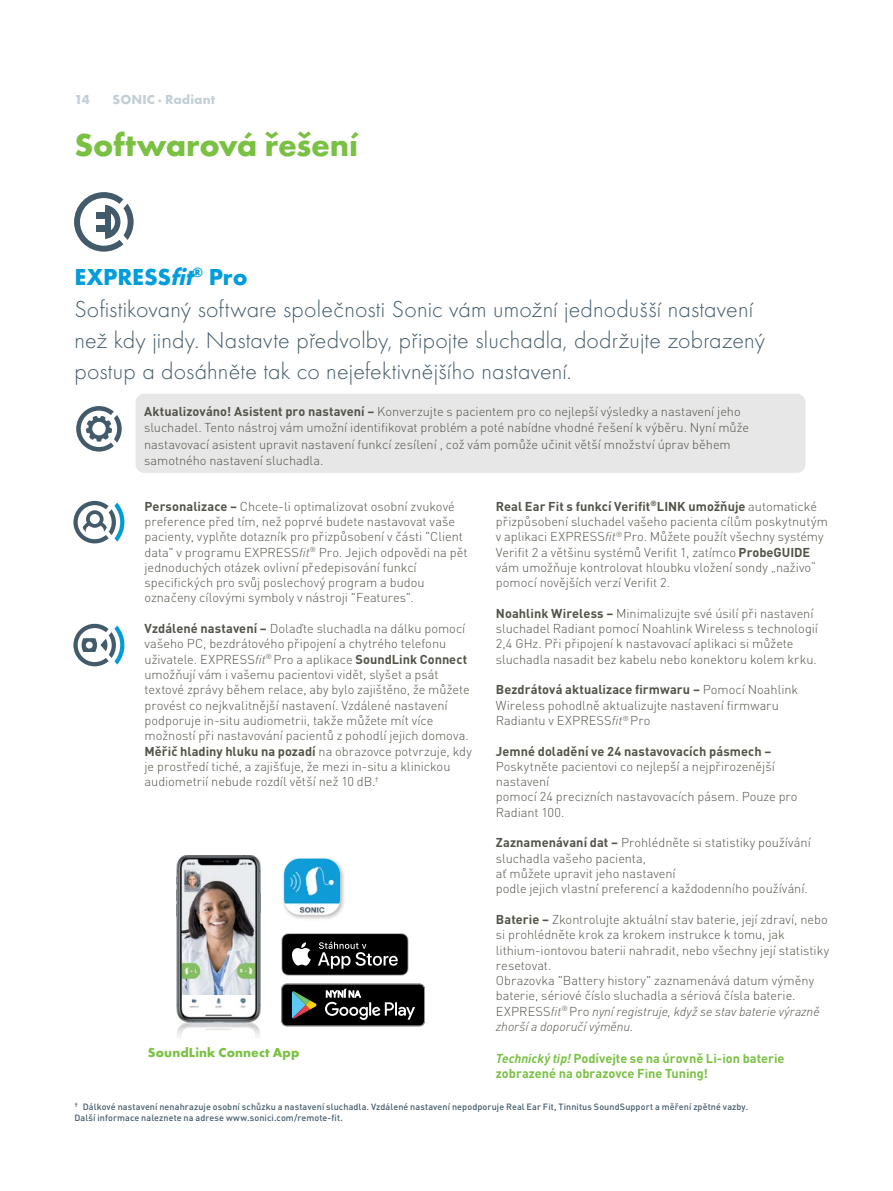
<style>
.page{position:relative;width:893px;height:1191px;background:#fff}
.page>*{position:absolute;margin:0;border:0;box-sizing:border-box;transform-origin:0 0}
.t1{font:700 33px "Futura";letter-spacing:-.005em;color:#7ac143}
.t2{font:300 24px/31.2px "Futura";letter-spacing:.005em;color:#425a69}
.t3{font:700 13.5px "Futura";letter-spacing:.01em;color:#7ac143}
.t4{font:700 13.5px "Futura";letter-spacing:.01em;color:#c2d0d6}
.t5{font:300 12.75px/15.3px "DIN Pro";color:#54534a}
.t6{font:700 12.75px/15.3px "DIN Pro";color:#7ac144}
.t7{font:700 12.75px "DIN Pro";letter-spacing:.005em;color:#54534a}
.t8{font:500 9px/10.8px "DIN Pro";letter-spacing:.01em;color:#425a69}
.s1{font-weight:700;color:#009ddc}
.s2{font-weight:700;font-style:italic;color:#009ddc}
.s3{font-weight:700}
.s4{font-style:italic}
</style>
<div class="page">
<img style="left:177px;top:855px;width:83px;height:182px">
<img style="left:283px;top:865px;width:61px;height:54px">
<img style="left:284px;top:858px;width:56px;height:56px">
<svg style="left:281px;top:933px;width:128px;height:42px"></svg>
<svg style="left:281px;top:983px;width:144px;height:43px"></svg>
<svg style="left:74px;top:192px;width:60px;height:60px"></svg>
<div style="left:97px;top:213px;width:9px;height:6px;background:#425a69"></div>
<div style="left:105px;top:209px;width:5px;height:26px;background:#425a69"></div>
<div style="left:97px;top:225px;width:9px;height:6px;background:#425a69"></div>
<svg style="left:76px;top:406px;width:46px;height:45px"></svg>
<svg style="left:73px;top:501px;width:52px;height:42px"></svg>
<svg style="left:73px;top:624px;width:52px;height:42px"></svg>
<div style="left:136px;top:394px;width:669px;height:79px;background:#e7e7e7;border-radius:9px"></div>
<p class="t4" style="left:74px;top:89px;width:17px">14</p>
<p class="t4" style="left:113px;top:89px;width:104px">SONIC · Radiant</p>
<h1 class="t1" style="left:74px;top:121px;width:285px">Softwarová řešení</h1>
<h2 class="t2" style="left:74px;top:261px;width:692px"><span class="s1">EXPRESS</span><span class="s2">fit</span><sup>®</sup> <span class="s1">Pro<br></span>Sofistikovaný software společnosti Sonic vám umožní jednodušší nastavení než kdy jindy. Nastavte předvolby, připojte sluchadla, dodržujte zobrazený postup a dosáhněte tak co nejefektivnějšího nastavení.</h2>
<p class="t5" style="left:144px;top:402px;width:607px;line-height:16.5px"><span class="s3">Aktualizováno! Asistent pro nastavení –</span> Konverzujte s pacientem pro co nejlepší výsledky a nastavení jeho sluchadel. Tento nástroj vám umožní identifikovat problém a poté nabídne vhodné řešení k výběru. Nyní může nastavovací asistent upravit nastavení funkcí zesílení , což vám pomůže učinit větší množství úprav během samotného nastavení sluchadla.</p>
<p class="t5" style="left:145px;top:497px;width:324px"><span class="s3">Personalizace –</span> Chcete-li optimalizovat osobní zvukové preference před tím, než poprvé budete nastavovat vaše pacienty, vyplňte dotazník pro přizpůsobení v části "Client data" v programu EXPRESS<span class="s4">fit</span><sup>®</sup> Pro. Jejich odpovědi na pět jednoduchých otázek ovlivní předepisování funkcí specifických pro svůj poslechový program a budou označeny cílovými symboly v nástroji "Features".</p>
<p class="t5" style="left:145px;top:620px;width:329px"><span class="s3">Vzdálené nastavení –</span> Dolaďte sluchadla na dálku pomocí vašeho PC, bezdrátového připojení a chytrého telefonu uživatele. EXPRESS<span class="s4">fit</span><sup>®</sup> Pro a aplikace <span class="s3">SoundLink Connect </span>umožňují vám i vašemu pacientovi vidět, slyšet a psát textové zprávy během relace, aby bylo zajištěno, že můžete provést co nejkvalitnější nastavení. Vzdálené nastavení podporuje in-situ audiometrii, takže můžete mít více možností při nastavování pacientů z pohodlí jejich domova.<br><span class="s3">Měřič hladiny hluku na pozadí</span> na obrazovce potvrzuje, kdy je prostředí tiché, a zajišťuje, že mezi in-situ a klinickou audiometrií nebude rozdíl větší než 10 dB.<sup>†</sup></p>
<p class="t3" style="left:148px;top:1042px;width:153px">SoundLink Connect App</p>
<p class="t5" style="left:496px;top:497px;width:333px"><span class="s3">Real Ear Fit s funkcí Verifit</span><sup>®</sup><span class="s3">LINK umožňuje</span> automatické přizpůsobení sluchadel vašeho pacienta cílům poskytnutým v aplikaci EXPRESS<span class="s4">fit</span><sup>®</sup> Pro. Můžete použít všechny systémy Verifit 2 a většinu systémů Verifit 1, zatímco <span class="s3">ProbeGUIDE </span>vám umožňuje kontrolovat hloubku vložení sondy „naživo“ pomocí novějších verzí Verifit 2.</p>
<p class="t5" style="left:496px;top:604px;width:324px"><span class="s3">Noahlink Wireless –</span> Minimalizujte své úsilí při nastavení sluchadel Radiant pomocí Noahlink Wireless s technologií 2,4 GHz. Při připojení k nastavovací aplikaci si můžete sluchadla nasadit bez kabelu nebo konektoru kolem krku.</p>
<p class="t5" style="left:496px;top:681px;width:304px"><span class="s3">Bezdrátová aktualizace firmwaru –</span> Pomocí Noahlink<br>Wireless pohodlně aktualizujte nastavení firmwaru<br>Radiantu v EXPRESS<span class="s4">fit</span><sup>®</sup> Pro</p>
<p class="t7" style="left:496px;top:740px;width:277px">Jemné doladění ve 24 nastavovacích pásmech –</p>
<p class="t5" style="left:496px;top:757px;width:303px">Poskytněte pacientovi co nejlepší a nejpřirozenější nastavení<br>pomocí 24 precizních nastavovacích pásem. Pouze pro<br>Radiant 100.</p>
<p class="t5" style="left:496px;top:834px;width:316px"><span class="s3">Zaznamenávaní dat –</span> Prohlédněte si statistiky používání sluchadla vašeho pacienta,<br>ať můžete upravit jeho nastavení<br>podle jejich vlastní preferencí a každodenního používání.</p>
<p class="t5" style="left:496px;top:910px;width:335px"><span class="s3">Baterie –</span> Zkontrolujte aktuální stav baterie, její zdraví, nebo si prohlédněte krok za krokem instrukce k tomu, jak lithium-iontovou baterii nahradit, nebo všechny její statistiky resetovat.<br>Obrazovka "Battery history" zaznamenává datum výměny baterie, sériové číslo sluchadla a sériová čísla baterie.<br>EXPRESS<span class="s4">fit</span><sup>®</sup> Pro <span class="s4">nyní registruje, když se stav baterie výrazně zhorší a doporučí výměnu.</span></p>
<p class="t6" style="left:496px;top:1049px;width:290px"><span class="s4">Technický tip!</span> Podívejte se na úrovně Li-ion baterie zobrazené na obrazovce Fine Tuning!</p>
<p class="t8" style="left:74px;top:1100px;width:675px"><sup>†</sup> Dálkové nastavení nenahrazuje osobní schůzku a nastavení sluchadla. Vzdálené nastavení nepodporuje Real Ear Fit, Tinnitus SoundSupport a měření zpětné vazby.<br>Další informace naleznete na adrese www.sonici.com/remote-fit.</p>
</div>
